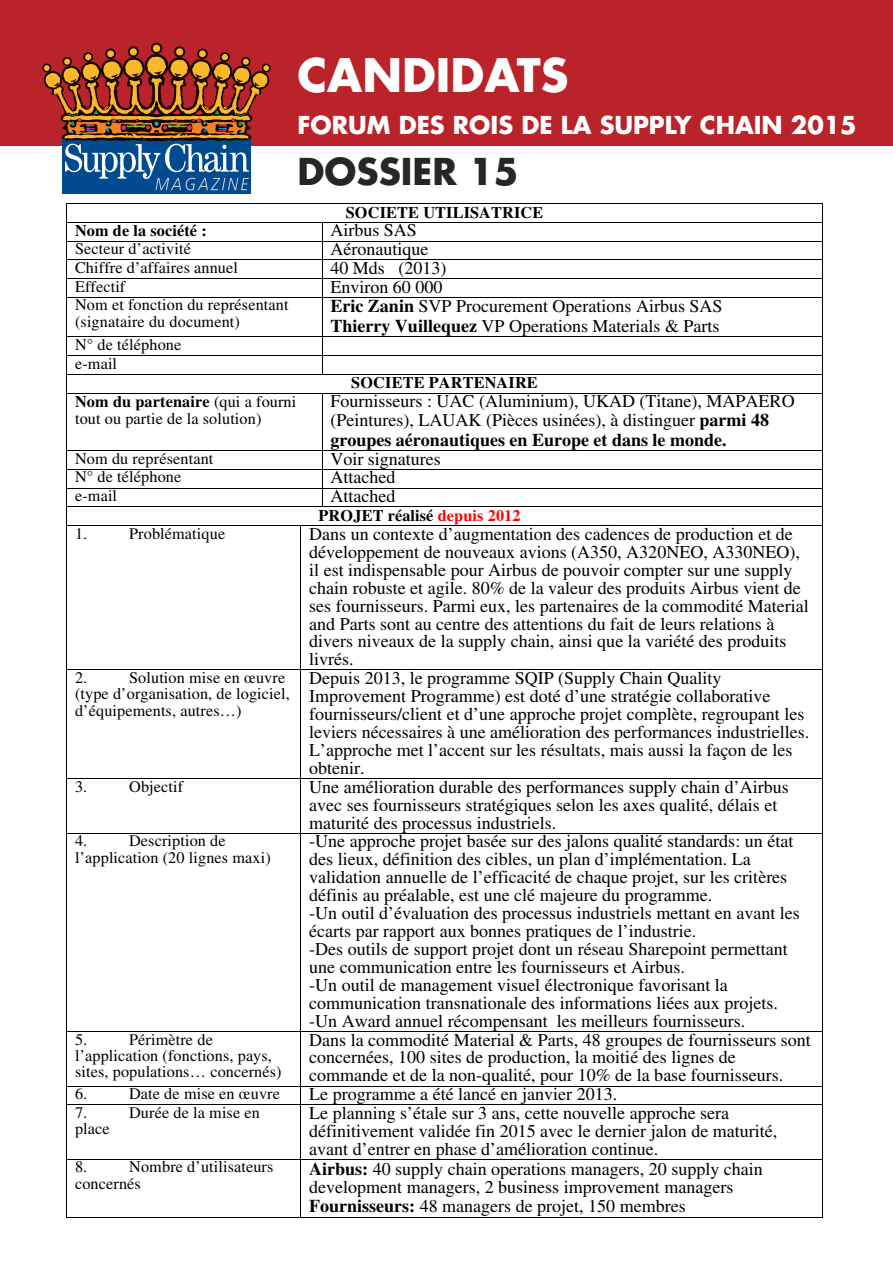
<style>
.page{position:relative;width:893px;height:1263px;background:#fff}
.page>*{position:absolute;margin:0;border:0;box-sizing:border-box;transform-origin:0 0}
.t1{font:700 45px "Futura";color:#fff}
.t2{font:700 36px "Futura";color:#272627}
.t3{font:700 24px "Futura";color:#fff}
.t4{font:18px/18px "Times";color:#000}
.t5{font:16.2px/16.5px "Times";letter-spacing:.01em;color:#000}
.t6{font:700 16.2px "Times";letter-spacing:.01em;color:#000}
.s1{font-weight:700}
.s2{color:#f00}
</style>
<div class="page">
<div style="left:0;top:0;width:892px;height:145px;background:#ba2329"></div>
<div style="left:62px;top:140px;width:189px;height:54px;background:#004a8f"></div>
<svg style="left:42px;top:43px;width:229px;height:147px"></svg>
<hr style="left:66px;top:203px;width:756px;height:1px;background:#000">
<hr style="left:66px;top:222px;width:756px;height:1px;background:#000">
<hr style="left:66px;top:241px;width:756px;height:1px;background:#000">
<hr style="left:66px;top:260px;width:756px;height:1px;background:#000">
<hr style="left:66px;top:278px;width:756px;height:1px;background:#000">
<svg style="left:66px;top:204px;width:1px;height:93px"></svg>
<svg style="left:322px;top:223px;width:1px;height:74px"></svg>
<hr style="left:66px;top:297px;width:756px;height:1px;background:#000">
<hr style="left:66px;top:298px;width:1px;height:39px;background:#000">
<hr style="left:322px;top:298px;width:1px;height:39px;background:#000">
<hr style="left:821px;top:298px;width:1px;height:39px;background:#000">
<hr style="left:66px;top:337px;width:756px;height:1px;background:#000">
<hr style="left:66px;top:355px;width:756px;height:1px;background:#000">
<svg style="left:322px;top:338px;width:1px;height:36px"></svg>
<hr style="left:66px;top:374px;width:756px;height:1px;background:#000">
<svg style="left:66px;top:338px;width:1px;height:55px"></svg>
<hr style="left:66px;top:393px;width:756px;height:1px;background:#000">
<hr style="left:66px;top:393px;width:1px;height:57px;background:#000">
<hr style="left:322px;top:393px;width:1px;height:57px;background:#000">
<hr style="left:821px;top:393px;width:1px;height:57px;background:#000">
<hr style="left:66px;top:450px;width:756px;height:1px;background:#000">
<hr style="left:66px;top:469px;width:756px;height:1px;background:#000">
<hr style="left:66px;top:488px;width:756px;height:1px;background:#000">
<svg style="left:322px;top:451px;width:1px;height:55px"></svg>
<hr style="left:66px;top:506px;width:756px;height:1px;background:#000">
<svg style="left:66px;top:451px;width:1px;height:74px"></svg>
<hr style="left:66px;top:525px;width:756px;height:1px;background:#000">
<hr style="left:66px;top:526px;width:1px;height:144px;background:#000">
<hr style="left:300px;top:526px;width:1px;height:144px;background:#000">
<hr style="left:821px;top:526px;width:1px;height:144px;background:#000">
<hr style="left:66px;top:670px;width:756px;height:1px;background:#000">
<hr style="left:66px;top:670px;width:1px;height:108px;background:#000">
<hr style="left:300px;top:670px;width:1px;height:108px;background:#000">
<hr style="left:821px;top:670px;width:1px;height:108px;background:#000">
<hr style="left:66px;top:778px;width:756px;height:1px;background:#000">
<hr style="left:66px;top:779px;width:1px;height:54px;background:#000">
<hr style="left:300px;top:779px;width:1px;height:54px;background:#000">
<hr style="left:821px;top:779px;width:1px;height:54px;background:#000">
<hr style="left:66px;top:833px;width:756px;height:1px;background:#000">
<hr style="left:66px;top:834px;width:1px;height:197px;background:#000">
<hr style="left:300px;top:834px;width:1px;height:197px;background:#000">
<hr style="left:821px;top:834px;width:1px;height:197px;background:#000">
<hr style="left:66px;top:1031px;width:756px;height:1px;background:#000">
<hr style="left:66px;top:1032px;width:1px;height:54px;background:#000">
<hr style="left:300px;top:1032px;width:1px;height:54px;background:#000">
<hr style="left:821px;top:1032px;width:1px;height:54px;background:#000">
<hr style="left:66px;top:1086px;width:756px;height:1px;background:#000">
<svg style="left:66px;top:1087px;width:1px;height:17px"></svg>
<svg style="left:300px;top:1087px;width:1px;height:17px"></svg>
<hr style="left:66px;top:1104px;width:756px;height:1px;background:#000">
<hr style="left:66px;top:1105px;width:1px;height:54px;background:#000">
<hr style="left:300px;top:1105px;width:1px;height:54px;background:#000">
<hr style="left:821px;top:1105px;width:1px;height:54px;background:#000">
<hr style="left:66px;top:1159px;width:756px;height:1px;background:#000">
<hr style="left:66px;top:1160px;width:1px;height:57px;background:#000">
<hr style="left:66px;top:1217px;width:234px;height:1px;background:#000">
<hr style="left:300px;top:1160px;width:1px;height:57px;background:#000">
<hr style="left:301px;top:1217px;width:520px;height:1px;background:#000">
<hr style="left:821px;top:1160px;width:1px;height:57px;background:#000">
<h1 class="t1" style="left:297px;top:55px;width:272px">CANDIDATS</h1>
<h3 class="t3" style="left:297px;top:114px;width:560px">FORUM DES ROIS DE LA SUPPLY CHAIN 2015</h3>
<h2 class="t2" style="left:297px;top:155px;width:223px">DOSSIER 15</h2>
<p class="t6" style="left:346px;top:206px;width:199px">SOCIETE UTILISATRICE</p>
<p class="t6" style="left:75px;top:225px;width:133px">Nom de la société :</p>
<p class="t4" style="left:330px;top:223px;width:88px">Airbus SAS</p>
<p class="t5" style="left:75px;top:242px;width:117px">Secteur d’activité</p>
<p class="t4" style="left:330px;top:242px;width:99px">Aéronautique</p>
<p class="t5" style="left:75px;top:261px;width:164px">Chiffre d’affaires annuel</p>
<p class="t4" style="left:330px;top:261px;width:117px">40 Mds (2013)</p>
<p class="t5" style="left:75px;top:279px;width:52px">Effectif</p>
<p class="t4" style="left:330px;top:279px;width:113px">Environ 60 000</p>
<p class="t5" style="left:75px;top:298px;width:215px">Nom et fonction du représentant (signataire du document)</p>
<p class="t4" style="left:330px;top:298px;width:394px;line-height:19.5px"><span class="s1">Eric Zanin</span> SVP Procurement Operations Airbus SAS<br><span class="s1">Thierry Vuillequez</span> VP Operations Materials &amp; Parts</p>
<p class="t5" style="left:75px;top:337px;width:108px;line-height:18.8px">N° de téléphone e-mail</p>
<p class="t6" style="left:351px;top:377px;width:188px">SOCIETE PARTENAIRE</p>
<p class="t5" style="left:75px;top:395px;width:223px;line-height:17px"><span class="s1">Nom du partenaire</span> (qui a fourni tout ou partie de la solution)</p>
<p class="t4" style="left:330px;top:393px;width:465px;line-height:19.2px">Fournisseurs : UAC (Aluminium), UKAD (Titane), MAPAERO (Peintures), LAUAK (Pièces usinées), à distinguer <span class="s1">parmi 48 groupes aéronautiques en Europe et dans le monde.</span></p>
<p class="t5" style="left:75px;top:451px;width:140px">Nom du représentant</p>
<p class="t4" style="left:330px;top:451px;width:112px">Voir signatures</p>
<p class="t5" style="left:75px;top:470px;width:108px">N° de téléphone</p>
<p class="t4" style="left:330px;top:470px;width:66px">Attached</p>
<p class="t5" style="left:75px;top:489px;width:44px">e-mail</p>
<p class="t4" style="left:330px;top:489px;width:66px">Attached</p>
<p class="t6" style="left:318px;top:510px;width:203px">PROJET réalisé <span class="s2">depuis 2012</span></p>
<p class="t5" style="left:75px;top:526px;width:14px">1.</p>
<p class="t5" style="left:129px;top:526px;width:98px">Problématique</p>
<p class="t4" style="left:309px;top:526px;width:501px">Dans un contexte d’augmentation des cadences de production et de développement de nouveaux avions (A350, A320NEO, A330NEO), il est indispensable pour Airbus de pouvoir compter sur une supply chain robuste et agile. 80% de la valeur des produits Airbus vient de ses fournisseurs. Parmi eux, les partenaires de la commodité Material and Parts sont au centre des attentions du fait de leurs relations à divers niveaux de la supply chain, ainsi que la variété des produits livrés.</p>
<p class="t5" style="left:75px;top:671px;width:14px">2.</p>
<p class="t5" style="left:75px;top:671px;width:216px;text-indent:54px">Solution mise en œuvre (type d’organisation, de logiciel, d’équipements, autres…)</p>
<p class="t4" style="left:309px;top:671px;width:501px">Depuis 2013, le programme SQIP (Supply Chain Quality Improvement Programme) est doté d’une stratégie collaborative fournisseurs/client et d’une approche projet complète, regroupant les leviers nécessaires à une amélioration des performances industrielles.<br>L’approche met l’accent sur les résultats, mais aussi la façon de les obtenir.</p>
<p class="t5" style="left:75px;top:779px;width:14px">3.</p>
<p class="t5" style="left:129px;top:779px;width:55px">Objectif</p>
<p class="t4" style="left:309px;top:779px;width:481px">Une amélioration durable des performances supply chain d’Airbus avec ses fournisseurs stratégiques selon les axes qualité, délais et maturité des processus industriels.</p>
<p class="t5" style="left:75px;top:834px;width:14px">4.</p>
<p class="t5" style="left:75px;top:834px;width:197px;text-align:center">Description de<br>l’application (20 lignes maxi)</p>
<p class="t4" style="left:309px;top:834px;width:492px">-Une approche projet basée sur des jalons qualité standards: un état des lieux, définition des cibles, un plan d’implémentation. La validation annuelle de l’efficacité de chaque projet, sur les critères définis au préalable, est une clé majeure du programme.<br>-Un outil d’évaluation des processus industriels mettant en avant les écarts par rapport aux bonnes pratiques de l’industrie.<br>-Des outils de support projet dont un réseau Sharepoint permettant une communication entre les fournisseurs et Airbus.<br>-Un outil de management visuel électronique favorisant la communication transnationale des informations liées aux projets. -Un Award annuel récompensant les meilleurs fournisseurs.</p>
<p class="t5" style="left:75px;top:1033px;width:14px">5.</p>
<p class="t5" style="left:75px;top:1033px;width:208px;text-indent:54px">Périmètre de l’application (fonctions, pays, sites, populations… concernés)</p>
<p class="t4" style="left:309px;top:1032px;width:503px">Dans la commodité Material &amp; Parts, 48 groupes de fournisseurs sont concernées, 100 sites de production, la moitié des lignes de commande et de la non-qualité, pour 10% de la base fournisseurs.</p>
<p class="t5" style="left:75px;top:1087px;width:14px">6.</p>
<p class="t5" style="left:129px;top:1087px;width:152px">Date de mise en œuvre</p>
<p class="t4" style="left:309px;top:1087px;width:309px">Le programme a été lancé en janvier 2013.</p>
<p class="t5" style="left:75px;top:1106px;width:14px">7.</p>
<p class="t5" style="left:129px;top:1106px;width:132px">Durée de la mise en</p>
<p class="t5" style="left:75px;top:1122px;width:36px">place</p>
<p class="t4" style="left:309px;top:1105px;width:469px">Le planning s’étale sur 3 ans, cette nouvelle approche sera définitivement validée fin 2015 avec le dernier jalon de maturité, avant d’entrer en phase d’amélioration continue.</p>
<p class="t5" style="left:75px;top:1160px;width:200px;text-indent:54px">Nombre d’utilisateurs concernés</p>
<p class="t4" style="left:309px;top:1161px;width:455px;line-height:18.8px"><span class="s1">Airbus:</span> 40 supply chain operations managers, 20 supply chain development managers, 2 business improvement managers<br><span class="s1">Fournisseurs:</span> 48 managers de projet, 150 membres</p>
<p class="t5" style="left:75px;top:1160px;width:14px">8.</p>
</div>
